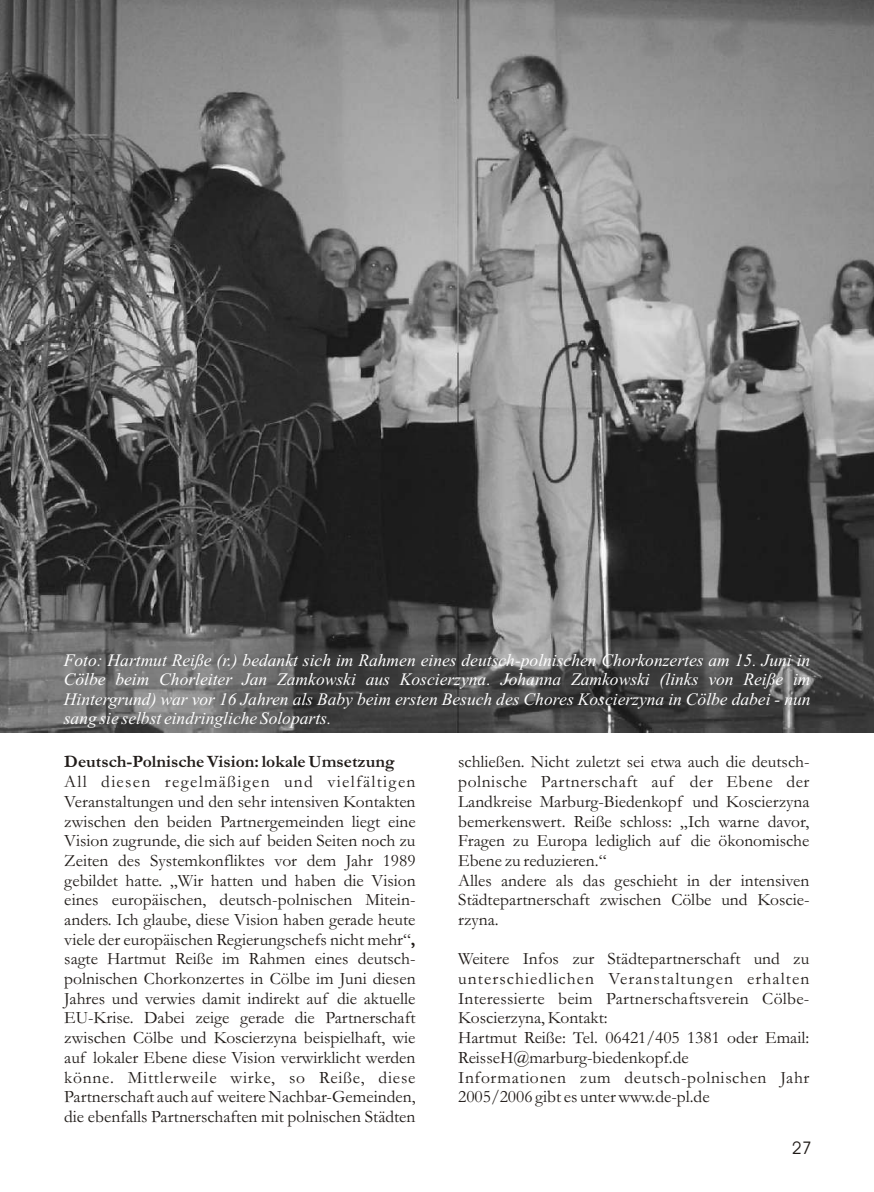
<style>
.page{position:relative;width:874px;height:1192px;background:#fff}
.page>*{position:absolute;margin:0;border:0;box-sizing:border-box;transform-origin:0 0}
.t1{font:17.5px/19.6px "Garamond";color:#1f1a17}
.t2{font:italic 17.5px/19.4px "Times New Roman";color:#fff;text-align:justify}
.t3{font:17.5px "Garamond";letter-spacing:.03em;color:#1f1a17}
.t4{font:17.5px "Garamond";letter-spacing:.06em;color:#1f1a17}
.t5{font:700 17.5px "Garamond";color:#1f1a17}
.t6{font:17.5px "Garamond";letter-spacing:.045em;color:#1f1a17}
.t7{font:17.5px "Garamond";letter-spacing:.075em;color:#1f1a17}
.t8{font:17.5px "Avant Garde Bk BT";color:#1f1a17}
.s1{font-weight:700}
</style>
<div class="page">
<img style="left:0;top:0;width:873px;height:733px">
<p class="t2" style="left:64px;top:652px;width:748px">Foto: Hartmut Reiße (r.) bedankt sich im Rahmen eines deutsch-polnischen Chorkonzertes am 15. Juni in Cölbe beim Chorleiter Jan Zamkowski aus Koscierzyna. Johanna Zamkowski (links von Reiße im Hintergrund) war vor 16 Jahren als Baby beim ersten Besuch des Chores Koscierzyna in Cölbe dabei - nun sang sie selbst eindringliche Soloparts.</p>
<p class="t5" style="left:64px;top:756px;width:332px">Deutsch-Polnische Vision: lokale Umsetzung</p>
<p class="t1" style="left:458px;top:754px;width:352px">schließen. Nicht zuletzt sei etwa auch die deutsch-</p>
<p class="t7" style="left:64px;top:776px;width:352px">All diesen regelmäßigen und vielfältigen</p>
<p class="t3" style="left:458px;top:776px;width:352px">polnische Partnerschaft auf der Ebene der</p>
<p class="t1" style="left:64px;top:793px;width:352px">Veranstaltungen und den sehr intensiven Kontakten</p>
<p class="t1" style="left:458px;top:793px;width:353px">Landkreise Marburg-Biedenkopf und Koscierzyna</p>
<p class="t1" style="left:64px;top:813px;width:353px">zwischen den beiden Partnergemeinden liegt eine</p>
<p class="t1" style="left:458px;top:813px;width:352px">bemerkenswert. Reiße schloss: „Ich warne davor,</p>
<p class="t1" style="left:64px;top:833px;width:352px">Vision zugrunde, die sich auf beiden Seiten noch zu</p>
<p class="t1" style="left:458px;top:833px;width:352px">Fragen zu Europa lediglich auf die ökonomische</p>
<p class="t1" style="left:64px;top:853px;width:352px">Zeiten des Systemkonfliktes vor dem Jahr 1989</p>
<p class="t1" style="left:458px;top:853px;width:150px">Ebene zu reduzieren.“</p>
<p class="t1" style="left:64px;top:872px;width:353px">gebildet hatte. „Wir hatten und haben die Vision</p>
<p class="t1" style="left:458px;top:872px;width:352px">Alles andere als das geschieht in der intensiven</p>
<p class="t1" style="left:64px;top:892px;width:352px">eines europäischen, deutsch-polnischen Mitein-</p>
<p class="t1" style="left:458px;top:892px;width:353px">Städtepartnerschaft zwischen Cölbe und Koscie-</p>
<p class="t1" style="left:64px;top:912px;width:352px">anders. Ich glaube, diese Vision haben gerade heute</p>
<p class="t1" style="left:458px;top:912px;width:42px">rzyna.</p>
<p class="t1" style="left:64px;top:931px;width:353px">viele der europäischen Regierungschefs nicht mehr“<span class="s1">, </span>sagte Hartmut Reiße im Rahmen eines deutsch-</p>
<p class="t1" style="left:458px;top:951px;width:352px">Weitere Infos zur Städtepartnerschaft und zu</p>
<p class="t1" style="left:64px;top:971px;width:353px">polnischen Chorkonzertes in Cölbe im Juni diesen</p>
<p class="t4" style="left:458px;top:972px;width:352px">unterschiedlichen Veranstaltungen erhalten</p>
<p class="t1" style="left:64px;top:990px;width:352px">Jahres und verwies damit indirekt auf die aktuelle</p>
<p class="t1" style="left:458px;top:990px;width:352px">Interessierte beim Partnerschaftsverein Cölbe-</p>
<p class="t1" style="left:64px;top:1010px;width:352px">EU-Krise. Dabei zeige gerade die Partnerschaft</p>
<p class="t1" style="left:458px;top:1010px;width:151px">Koscierzyna, Kontakt:</p>
<p class="t1" style="left:64px;top:1030px;width:352px">zwischen Cölbe und Koscierzyna beispielhaft, wie</p>
<p class="t1" style="left:458px;top:1030px;width:352px">Hartmut Reiße: Tel. 06421/405 1381 oder Email:</p>
<p class="t1" style="left:64px;top:1049px;width:352px">auf lokaler Ebene diese Vision verwirklicht werden</p>
<p class="t1" style="left:458px;top:1049px;width:232px">ReisseH@marburg-biedenkopf.de</p>
<p class="t6" style="left:64px;top:1071px;width:352px">könne. Mittlerweile wirke, so Reiße, diese</p>
<p class="t3" style="left:458px;top:1071px;width:352px">Informationen zum deutsch-polnischen Jahr</p>
<p class="t1" style="left:64px;top:1089px;width:352px">Partnerschaft auch auf weitere Nachbar-Gemeinden,</p>
<p class="t1" style="left:458px;top:1089px;width:253px">2005/2006 gibt es unter www.de-pl.de</p>
<p class="t1" style="left:64px;top:1108px;width:352px">die ebenfalls Partnerschaften mit polnischen Städten</p>
<p class="t8" style="left:791px;top:1140px;width:21px">27</p>
</div>
